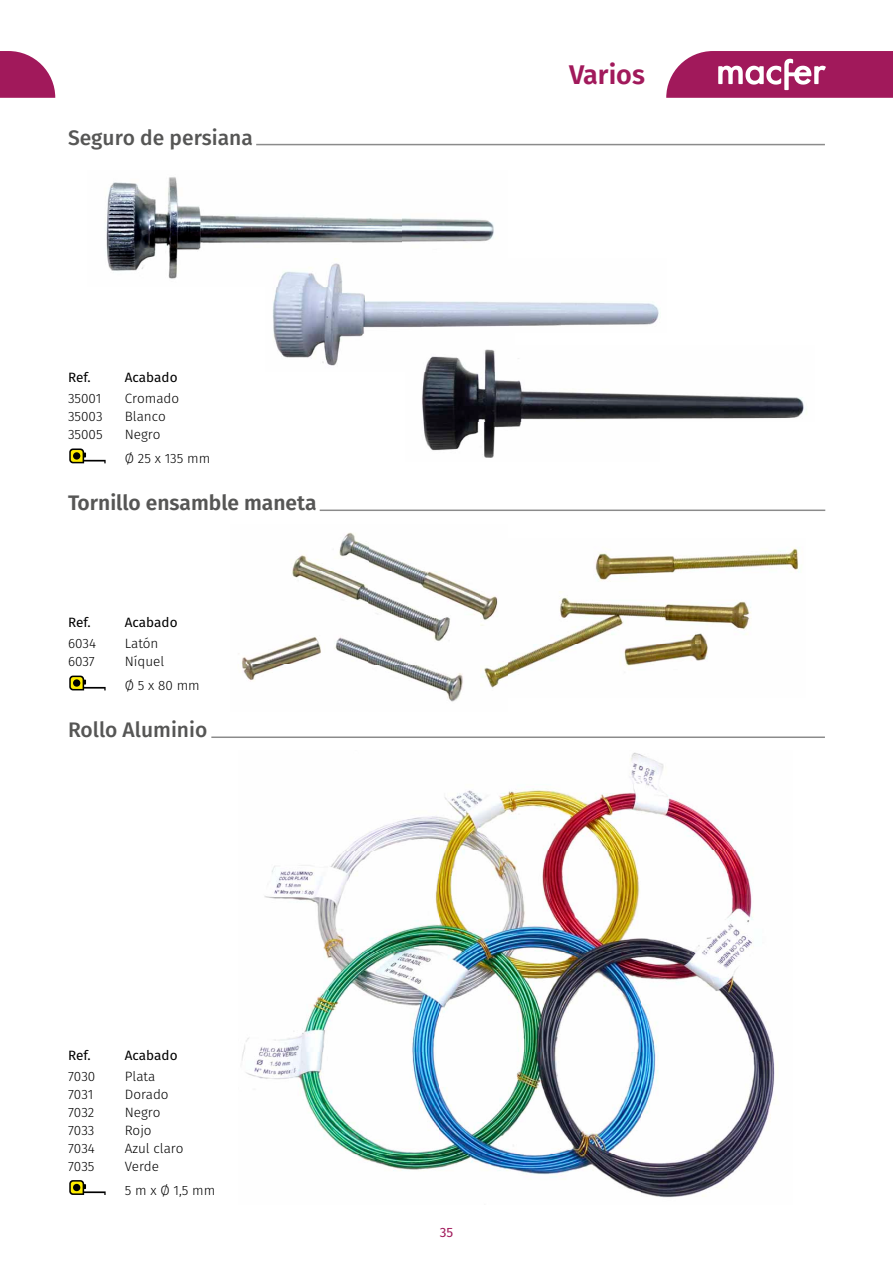
<style>
.page{position:relative;width:893px;height:1263px;background:#fff}
.page>*{position:absolute;margin:0;border:0;box-sizing:border-box;transform-origin:0 0}
.t1{font:600 27px "Fira Sans";color:#a1195b}
.t2{font:500 21px "Fira Sans";color:#565655}
.t3{font:600 21px "Fira Sans";color:#565655}
.t4{font:300 13.5px/18px "Fira Sans";color:#000}
.t5{font:13.5px "Fira Sans";color:#000}
.t6{font:13.5px "Fira Sans";color:#a1195b}
</style>
<div class="page">
<img style="left:105px;top:177px;width:298px;height:102px">
<img style="left:403px;top:218px;width:91px;height:24px">
<hr style="left:256px;top:144px;width:569px;height:1px;background:#8b8b8b">
<hr style="left:320px;top:509px;width:505px;height:2px;background:#8b8b8b">
<img style="left:242px;top:752px;width:534px;height:446px">
<img style="left:422px;top:371px;width:188px;height:52px">
<img style="left:610px;top:393px;width:197px;height:26px">
<img style="left:423px;top:423px;width:98px;height:35px">
<img style="left:481px;top:548px;width:318px;height:127px">
<img style="left:292px;top:532px;width:216px;height:39px">
<img style="left:238px;top:571px;width:243px;height:94px">
<img style="left:242px;top:665px;width:266px;height:37px">
<hr style="left:211px;top:736px;width:614px;height:2px;background:#8b8b8b">
<svg style="left:69px;top:448px;width:37px;height:15px"></svg>
<div style="left:73px;top:452px;width:7px;height:8px;background:#000;border-radius:50%"></div>
<svg style="left:69px;top:676px;width:37px;height:14px"></svg>
<div style="left:73px;top:679px;width:7px;height:8px;background:#000;border-radius:50%"></div>
<svg style="left:69px;top:1180px;width:37px;height:15px"></svg>
<div style="left:73px;top:1184px;width:7px;height:7px;background:#000;border-radius:50%"></div>
<svg style="left:0;top:51px;width:55px;height:47px"></svg>
<svg style="left:666px;top:51px;width:227px;height:47px;background:#af3c74"></svg>
<img style="left:273px;top:286px;width:193px;height:48px">
<img style="left:466px;top:301px;width:193px;height:26px">
<img style="left:273px;top:334px;width:90px;height:32px">
<img style="left:265px;top:258px;width:138px;height:28px">
<img style="left:425px;top:349px;width:94px;height:22px">
<h2 class="t2" style="left:68px;top:118px;width:186px">Seguro de persiana</h2>
<p class="t5" style="left:68px;top:365px;width:24px">Ref.</p>
<p class="t4" style="left:68px;top:388px;width:36px;text-align:justify">35001<br>35003<br>35005</p>
<p class="t5" style="left:125px;top:365px;width:54px">Acabado</p>
<p class="t4" style="left:125px;top:388px;width:56px">Cromado<br>Blanco<br>Negro</p>
<p class="t4" style="left:125px;top:448px;width:87px">Ø 25 x 135 mm</p>
<h2 class="t3" style="left:68px;top:484px;width:250px">Tornillo ensamble maneta</h2>
<p class="t5" style="left:68px;top:610px;width:24px">Ref.</p>
<p class="t4" style="left:68px;top:633px;width:30px">6034<br>6037</p>
<p class="t5" style="left:125px;top:610px;width:54px">Acabado</p>
<p class="t4" style="left:125px;top:633px;width:41px">Latón<br>Níquel</p>
<p class="t4" style="left:125px;top:675px;width:76px">Ø 5 x 80 mm</p>
<h2 class="t2" style="left:68px;top:711px;width:141px">Rollo Aluminio</h2>
<h1 class="t1" style="left:569px;top:50px;width:77px">Varios</h1>
<p class="t5" style="left:68px;top:1043px;width:24px">Ref.</p>
<p class="t4" style="left:68px;top:1066px;width:29px">7030<br>7031<br>7032<br>7033<br>7034<br>7035</p>
<p class="t5" style="left:125px;top:1043px;width:54px">Acabado</p>
<p class="t4" style="left:125px;top:1066px;width:60px">Plata<br>Dorado<br>Negro<br>Rojo<br>Azul claro<br>Verde</p>
<p class="t4" style="left:125px;top:1180px;width:92px">5 m x Ø 1,5 mm</p>
<p class="t6" style="left:440px;top:1220px;width:15px">35</p>
</div>
